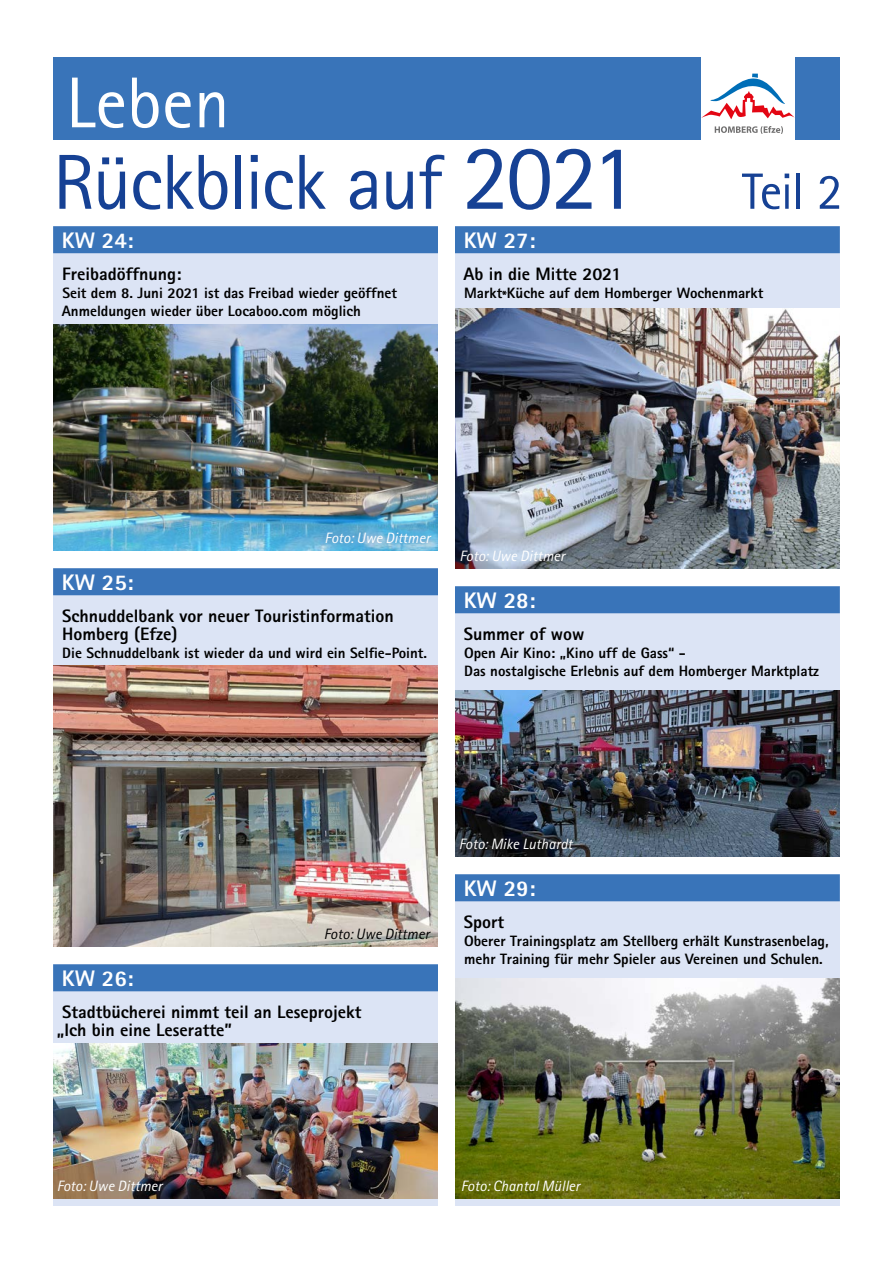
<style>
.page{position:relative;width:893px;height:1263px;background:#fff}
.page>*{position:absolute;margin:0;border:0;box-sizing:border-box;transform-origin:0 0}
.t1{font:78px "Rotis Sans Serif Std";letter-spacing:-.025em;color:#164194}
.t2{font:72px "Rotis Sans Serif";color:#fff}
.t3{font:800 22.5px "Rotis Sans Serif";color:#fff}
.t4{font:800 18px/18px "Rotis Sans Serif";color:#000}
.t5{font:800 15px/18px "Rotis Sans Serif";color:#000}
.t6{font:italic 15px "Rotis Sans Serif";color:#fff}
.t7{font:italic 15px "Rotis Sans Serif";color:#000}
.s1{font-size:93px}
.s2{font-size:51px}
</style>
<div class="page">
<div style="left:53px;top:57px;width:787px;height:83px;background:#3974b9"></div>
<div style="left:701px;top:57px;width:94px;height:94px;background:#fff"></div>
<svg style="left:715px;top:126px;width:68px;height:8px"></svg>
<svg style="left:701px;top:74px;width:94px;height:45px"></svg>
<div style="left:53px;top:226px;width:385px;height:324px;background:#dce4f5"></div>
<div style="left:53px;top:226px;width:385px;height:27px;background:#3974b9"></div>
<div style="left:455px;top:226px;width:385px;height:342px;background:#dce4f5"></div>
<div style="left:455px;top:226px;width:385px;height:27px;background:#3974b9"></div>
<div style="left:53px;top:568px;width:385px;height:378px;background:#dce4f5"></div>
<div style="left:53px;top:568px;width:385px;height:27px;background:#3974b9"></div>
<div style="left:53px;top:964px;width:385px;height:241px;background:#dce4f5"></div>
<div style="left:53px;top:964px;width:385px;height:27px;background:#3974b9"></div>
<div style="left:455px;top:874px;width:385px;height:331px;background:#dce4f5"></div>
<div style="left:455px;top:874px;width:385px;height:27px;background:#3974b9"></div>
<div style="left:455px;top:586px;width:385px;height:270px;background:#dce4f5"></div>
<div style="left:455px;top:586px;width:385px;height:27px;background:#3974b9"></div>
<img style="left:53px;top:325px;width:385px;height:225px">
<svg style="left:319px;top:525px;width:119px;height:26px;background:#65b1d8"></svg>
<img style="left:53px;top:665px;width:385px;height:281px">
<img style="left:53px;top:1043px;width:385px;height:155px">
<img style="left:455px;top:308px;width:385px;height:260px">
<img style="left:455px;top:690px;width:385px;height:166px">
<img style="left:455px;top:978px;width:385px;height:220px">
<h2 class="t2" style="left:66px;top:60px;width:165px">Leben</h2>
<h1 class="t1" style="left:53px;top:136px;width:791px">Rückblick auf <span class="s1">2021</span> <span class="s2">Teil 2</span></h1>
<h3 class="t3" style="left:62px;top:226px;width:73px">KW 24:</h3>
<p class="t4" style="left:62px;top:265px;width:121px">Freibadöffnung:</p>
<p class="t5" style="left:62px;top:284px;width:337px">Seit dem 8. Juni 2021 ist das Freibad wieder geöffnet<br>Anmeldungen wieder über Locaboo.com möglich</p>
<h3 class="t3" style="left:464px;top:226px;width:73px">KW 27:</h3>
<p class="t4" style="left:463px;top:265px;width:159px">Ab in die Mitte 2021</p>
<p class="t5" style="left:464px;top:284px;width:301px">Markt*Küche auf dem Homberger Wochenmarkt</p>
<p class="t6" style="left:325px;top:529px;width:107px">Foto: Uwe Dittmer</p>
<h3 class="t3" style="left:62px;top:568px;width:73px">KW 25:</h3>
<p class="t4" style="left:62px;top:607px;width:333px">Schnuddelbank vor neuer Touristinformation<br>Homberg (Efze)</p>
<p class="t5" style="left:62px;top:644px;width:366px">Die Schnuddelbank ist wieder da und wird ein Selfie-Point.</p>
<p class="t6" style="left:459px;top:547px;width:107px">Foto: Uwe Dittmer</p>
<h3 class="t3" style="left:464px;top:586px;width:73px">KW 28:</h3>
<p class="t4" style="left:464px;top:625px;width:122px">Summer of wow</p>
<p class="t5" style="left:464px;top:644px;width:357px">Open Air Kino: „Kino uff de Gass“ -<br>Das nostalgische Erlebnis auf dem Homberger Marktplatz</p>
<p class="t7" style="left:324px;top:925px;width:107px">Foto: Uwe Dittmer</p>
<h3 class="t3" style="left:62px;top:964px;width:73px">KW 26:</h3>
<p class="t4" style="left:57px;top:1003px;width:306px">Stadtbücherei nimmt teil an Leseprojekt „Ich bin eine Leseratte”</p>
<p class="t6" style="left:459px;top:835px;width:115px">Foto: Mike Luthardt</p>
<h3 class="t3" style="left:464px;top:874px;width:73px">KW 29:</h3>
<p class="t4" style="left:464px;top:913px;width:42px">Sport</p>
<p class="t5" style="left:464px;top:932px;width:366px">Oberer Trainingsplatz am Stellberg erhält Kunstrasenbelag, mehr Training für mehr Spieler aus Vereinen und Schulen.</p>
<p class="t6" style="left:57px;top:1177px;width:107px">Foto: Uwe Dittmer</p>
<p class="t6" style="left:461px;top:1177px;width:121px">Foto: Chantal Müller</p>
</div>
